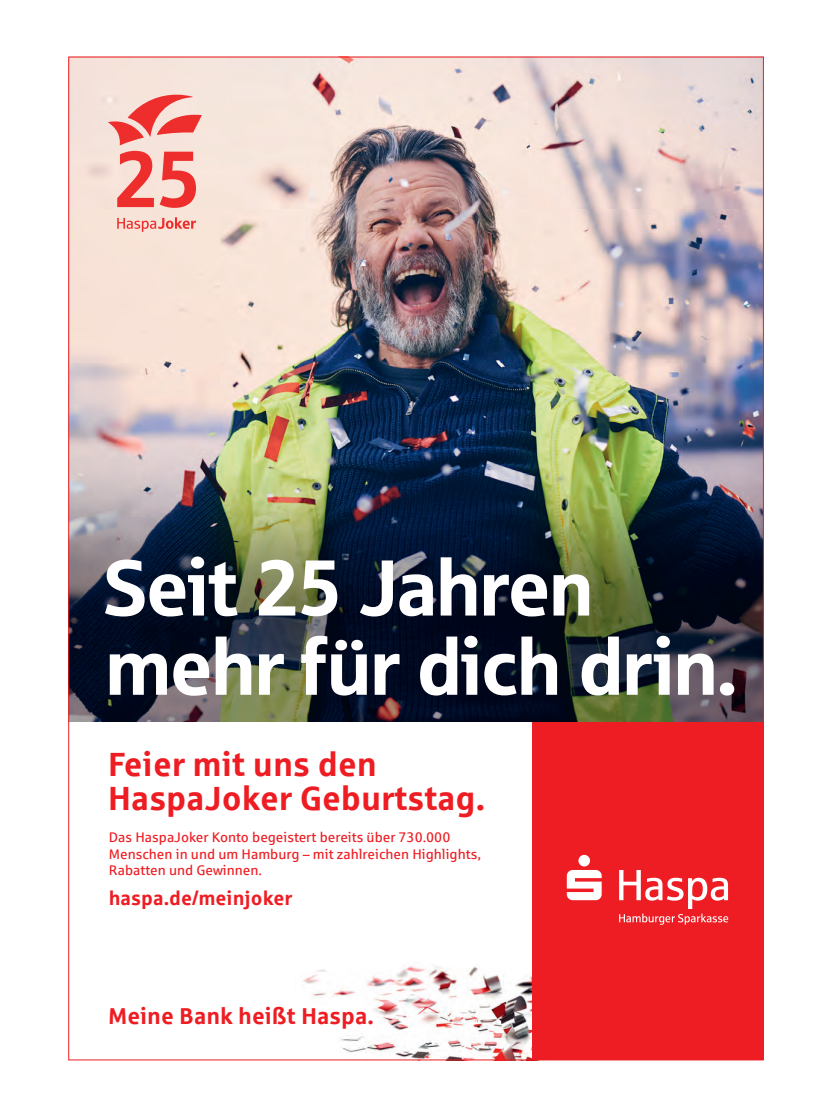
<style>
.page{position:relative;width:833px;height:1117px;background:#fff}
.page>*{position:absolute;margin:0;border:0;box-sizing:border-box;transform-origin:0 0}
.t1{font:79.12px/79.1px "Sparkasse Head";color:#fff}
.t2{font:700 33.62px/34.6px "Sparkasse Rg";color:#ee1d23}
.t3{font:700 23px "Sparkasse Rg";color:#ee1d23}
.t4{font:700 19.75px "Sparkasse Rg";color:#ee1d23}
.t5{font:13.88px/16.8px "Sparkasse Rg";color:#ee1d23}
</style>
<div class="page">
<img style="left:70px;top:59px;width:691px;height:663px">
<img style="left:302px;top:966px;width:230px;height:91px">
<div style="left:532px;top:722px;width:231px;height:337px;background:#ee1d23"></div>
<svg style="left:117px;top:217px;width:79px;height:15px"></svg>
<svg style="left:108px;top:95px;width:94px;height:50px;background:#f29d98"></svg>
<svg style="left:117px;top:151px;width:37px;height:56px;background:#f2847f"></svg>
<svg style="left:160px;top:152px;width:36px;height:56px;background:#f27f7b"></svg>
<svg style="left:619px;top:870px;width:109px;height:54px"></svg>
<svg style="left:567px;top:854px;width:34px;height:46px"></svg>
<h1 class="t1" style="left:104px;top:545px;width:634px">Seit 25 Jahren mehr für dich drin.</h1>
<h2 class="t2" style="left:108px;top:745px;width:379px">Feier mit uns den<br>HaspaJoker Geburtstag.</h2>
<p class="t5" style="left:109px;top:828px;width:373px">Das HaspaJoker Konto begeistert bereits über 730.000<br>Menschen in und um Hamburg – mit zahlreichen Highlights,<br>Rabatten und Gewinnen.</p>
<h3 class="t4" style="left:109px;top:885px;width:185px">haspa.de/meinjoker</h3>
<h3 class="t3" style="left:108px;top:1000px;width:267px">Meine Bank heißt Haspa.</h3>
</div>
